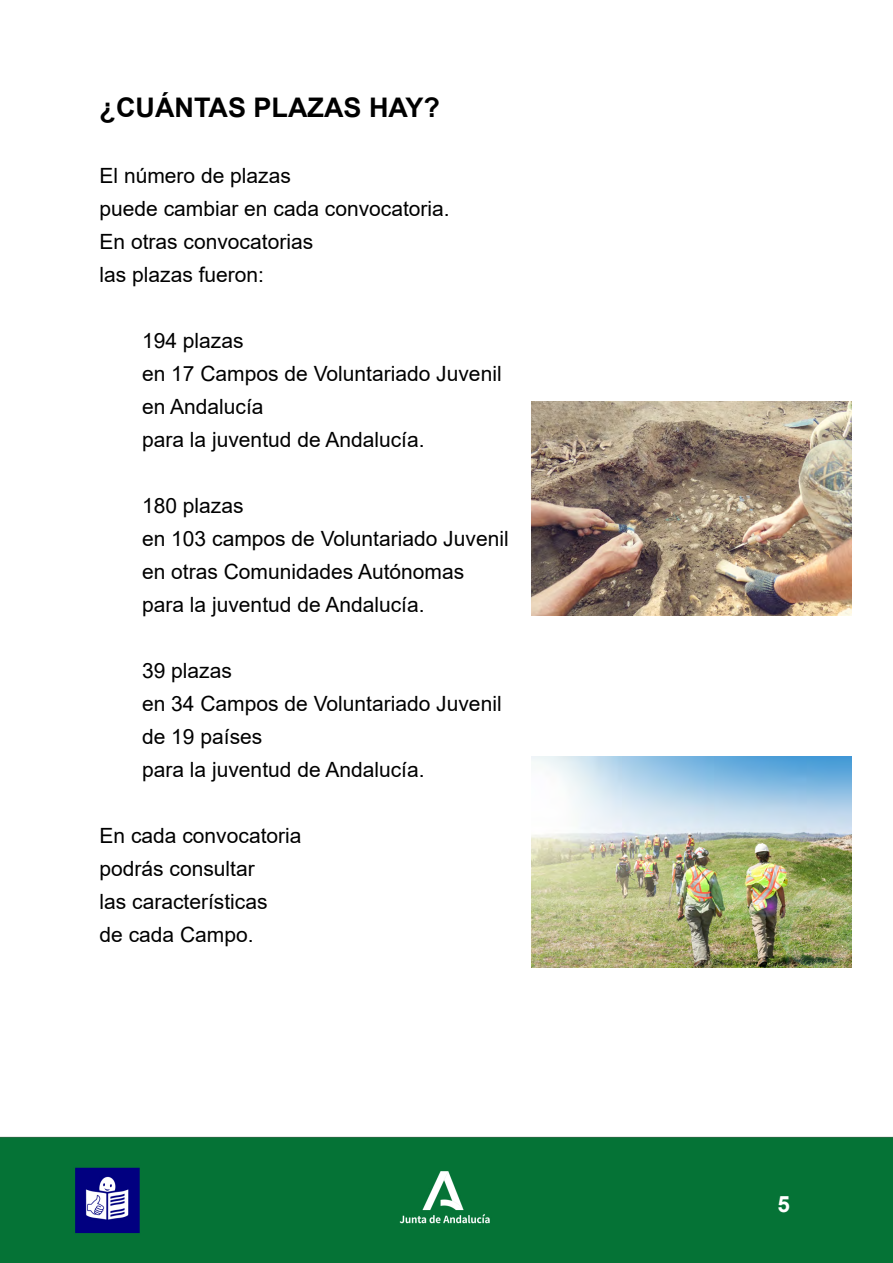
<style>
.page{position:relative;width:893px;height:1263px;background:#fff}
.page>*{position:absolute;margin:0;border:0;box-sizing:border-box;transform-origin:0 0}
.t1{font:700 27px "Arial";color:#000}
.t2{font:700 22.5px "Arial";color:#fff}
.t3{font:21px/33px "Arial";color:#000}
</style>
<div class="page">
<div style="left:0;top:1136px;width:892px;height:127px;background:#057336"></div>
<img style="left:531px;top:756px;width:321px;height:211px">
<img style="left:531px;top:402px;width:321px;height:213px">
<p class="t1" style="left:100px;top:89px;width:342px">¿CUÁNTAS PLAZAS HAY?</p>
<p class="t3" style="left:100px;top:159px;width:352px">El número de plazas<br>puede cambiar en cada convocatoria.<br>En otras convocatorias<br>las plazas fueron:</p>
<p class="t3" style="left:142px;top:324px;width:361px">194 plazas<br>en 17 Campos de Voluntariado Juvenil en Andalucía<br>para la juventud de Andalucía.</p>
<p class="t3" style="left:142px;top:489px;width:368px">180 plazas<br>en 103 campos de Voluntariado Juvenil en otras Comunidades Autónomas para la juventud de Andalucía.</p>
<p class="t3" style="left:142px;top:654px;width:361px">39 plazas<br>en 34 Campos de Voluntariado Juvenil de 19 países<br>para la juventud de Andalucía.</p>
<p class="t3" style="left:100px;top:819px;width:203px">En cada convocatoria podrás consultar<br>las características<br>de cada Campo.</p>
<p class="t2" style="left:777px;top:1188px;width:14px">5</p>
</div>
